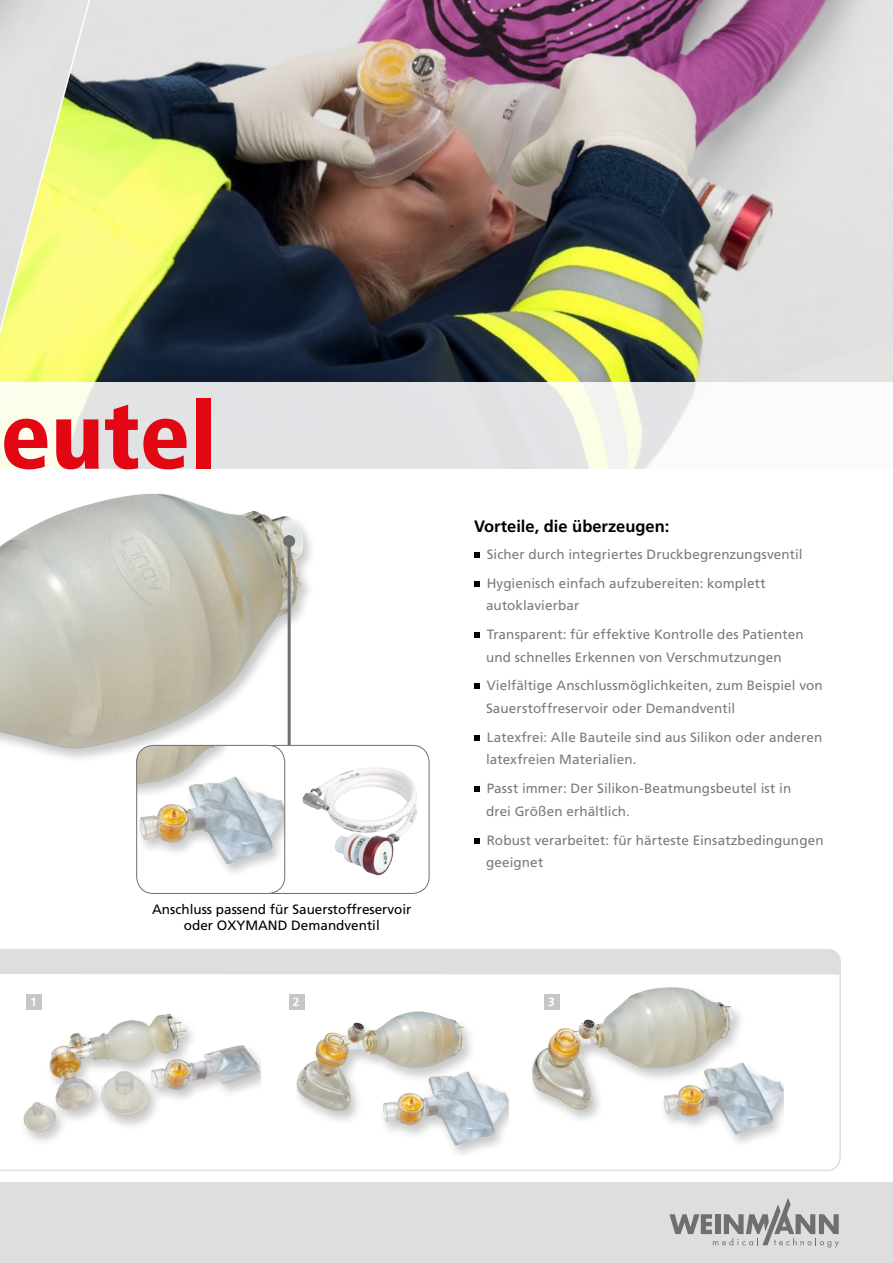
<style>
.page{position:relative;width:893px;height:1263px;background:#fff}
.page>*{position:absolute;margin:0;border:0;box-sizing:border-box;transform-origin:0 0}
.t1{font:900 condensed 94.5px "Frutiger LT";color:#e30613}
.t2{font:700 16.5px "Frutiger LT";color:#000}
.t3{font:13.5px/28.8px "Frutiger LT";letter-spacing:.005em;color:#7c7b7b}
.t4{font:13.5px/16.2px "Frutiger LT";color:#000;text-align:center}
.t5{font:700 12px "Frutiger LT";color:#fff}
</style>
<div class="page">
<img style="left:0;top:494px;width:304px;height:255px">
<hr style="left:288px;top:541px;width:3px;height:272px;background:#706f6f">
<div style="left:283px;top:535px;width:12px;height:12px;background:#706f6f;border-radius:50%"></div>
<svg style="left:0;top:974px;width:841px;height:197px"></svg>
<img style="left:103px;top:0;width:790px;height:383px">
<svg style="left:0;top:0;width:103px;height:504px;background:#e8eca9"></svg>
<div style="left:532px;top:984px;width:252px;height:165px;background:#000;opacity:.22"></div>
<img style="left:532px;top:987px;width:208px;height:127px">
<div style="left:19px;top:1014px;width:241px;height:133px;background:#000;opacity:.22"></div>
<img style="left:49px;top:1014px;width:138px;height:96px">
<svg style="left:0;top:383px;width:696px;height:91px;background:#e8eae8"></svg>
<svg style="left:474px;top:552px;width:5px;height:5px"></svg>
<svg style="left:474px;top:581px;width:5px;height:5px"></svg>
<svg style="left:474px;top:632px;width:5px;height:5px"></svg>
<svg style="left:474px;top:684px;width:5px;height:5px"></svg>
<svg style="left:474px;top:735px;width:5px;height:5px"></svg>
<svg style="left:474px;top:786px;width:5px;height:6px"></svg>
<svg style="left:474px;top:838px;width:5px;height:5px"></svg>
<div style="left:0;top:949px;width:841px;height:25px;background:#dedede"></div>
<div style="left:297px;top:1011px;width:212px;height:144px;background:#000;opacity:.22"></div>
<img style="left:296px;top:1011px;width:168px;height:100px">
<div style="left:258px;top:745px;width:171px;height:148px;background:#fff;border-radius:17px"></div>
<img style="left:302px;top:768px;width:115px;height:107px">
<div style="left:258px;top:745px;width:171px;height:149px;border:1px solid #706f6f;border-radius:17px"></div>
<div style="left:137px;top:745px;width:148px;height:148px;background:#fff;border-radius:17px"></div>
<div style="left:137px;top:745px;width:148px;height:134px;background:#000;opacity:.22"></div>
<img style="left:137px;top:745px;width:148px;height:119px">
<div style="left:136px;top:745px;width:149px;height:149px;border:1px solid #706f6f;border-radius:17px"></div>
<div style="left:26px;top:994px;width:15px;height:15px;background:#c6c6c6"></div>
<div style="left:289px;top:994px;width:15px;height:15px;background:#c6c6c6"></div>
<div style="left:544px;top:994px;width:15px;height:15px;background:#c6c6c6"></div>
<div style="left:0;top:1182px;width:893px;height:81px;background:#dedede"></div>
<svg style="left:669px;top:1198px;width:170px;height:49px"></svg>
<h1 class="t1" style="left:0;top:379px;width:218px">eutel</h1>
<p class="t4" style="left:152px;top:901px;width:261px">Anschluss passend für Sauerstoffreservoir oder OXYMAND Demandventil</p>
<p class="t2" style="left:474px;top:517px;width:197px">Vorteile, die überzeugen:</p>
<p class="t3" style="left:487px;top:540px;width:317px">Sicher durch integriertes Druckbegrenzungsventil<br>Hygienisch einfach aufzubereiten: komplett</p>
<p class="t3" style="left:486px;top:591px;width:319px">autoklavierbar<br>Transparent: für effektive Kontrolle des Patienten</p>
<p class="t3" style="left:486px;top:642px;width:338px">und schnelles Erkennen von Verschmutzungen<br>Vielfältige Anschlussmöglichkeiten, zum Beispiel von</p>
<p class="t3" style="left:486px;top:694px;width:338px">Sauerstoffreservoir oder Demandventil<br>Latexfrei: Alle Bauteile sind aus Silikon oder anderen</p>
<p class="t3" style="left:486px;top:745px;width:307px">latexfreien Materialien.<br>Passt immer: Der Silikon-Beatmungsbeutel ist in</p>
<p class="t3" style="left:486px;top:797px;width:339px">drei Größen erhältlich.<br>Robust verarbeitet: für härteste Einsatzbedingungen</p>
<p class="t3" style="left:486px;top:848px;width:59px">geeignet</p>
<p class="t5" style="left:30px;top:994px;width:8px">1</p>
<p class="t5" style="left:293px;top:994px;width:8px">2</p>
<p class="t5" style="left:548px;top:994px;width:8px">3</p>
</div>
